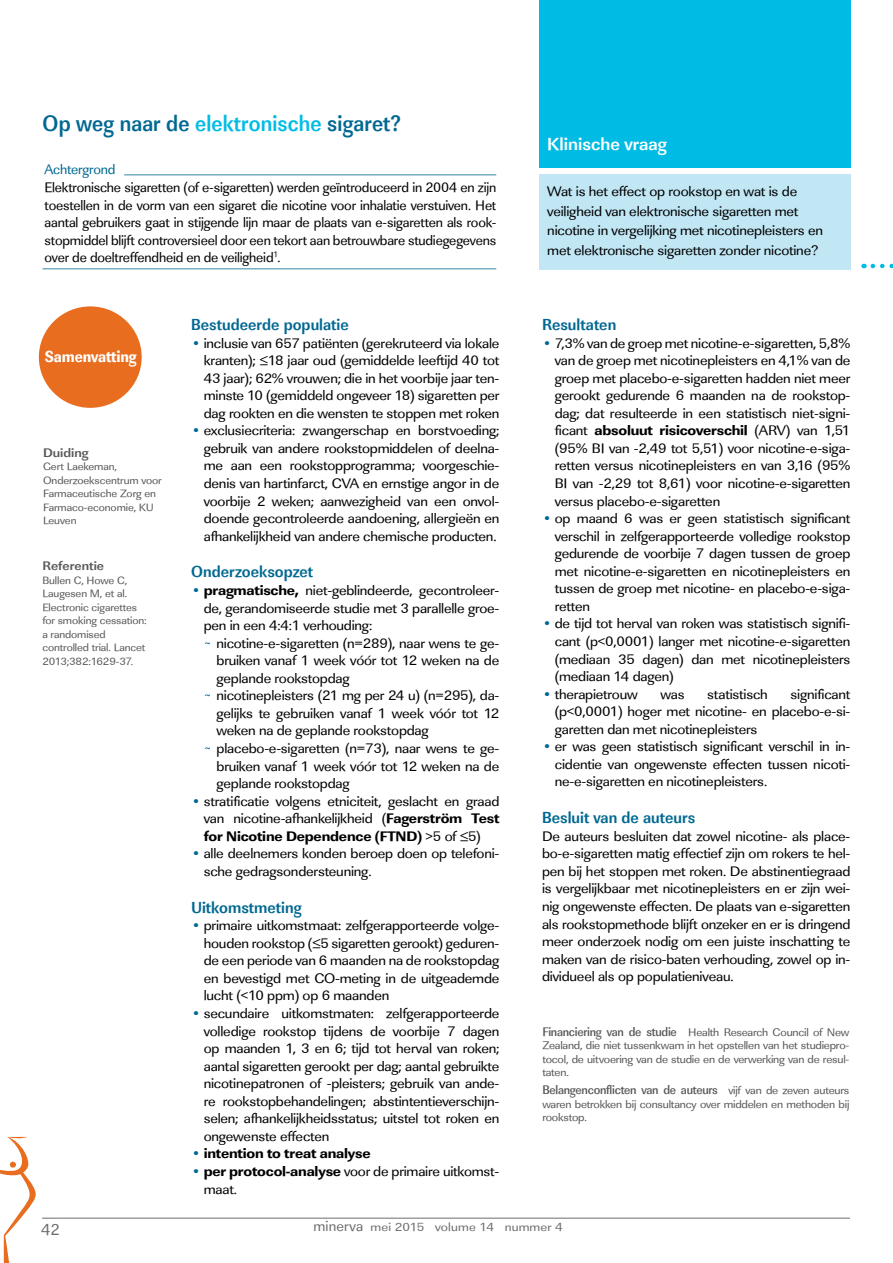
<style>
.page{position:relative;width:893px;height:1263px;background:#fff}
.page>*{position:absolute;margin:0;border:0;box-sizing:border-box;transform-origin:0 0}
.t1{font:700 23.1px "Linear Std";letter-spacing:.005em;color:#006892;scale:.91 1}
.t2{font:700 18px "Linear Std";color:#fff}
.t3{font:700 16.5px "Linear Std Cd";color:#006892}
.t4{font:16.5px "Linear Std Nr Xbold";letter-spacing:-.01em;color:#fff}
.t5{font:16.5px "Linear Std";color:#6d6e71}
.t6{font:14.25px/17.5px "Linear Std";letter-spacing:-.015em;color:#000;text-align:justify;scale:1.05 1}
.t7{font:14.25px/17.5px "Linear Std";letter-spacing:-.015em;color:#000;text-align:justify}
.t8{font:14.25px "Linear Std Xbold";letter-spacing:-.015em;color:#000;scale:1.05 1}
.t9{font:14.25px "Linear Std";letter-spacing:-.015em;color:#006892}
.t10{font:500 12.9px "Linear Std Nr";letter-spacing:-.02em;color:#58595b;scale:1.05 1}
.t11{font:700 12.9px "Linear Std";color:#58595b;scale:1.05 1}
.t12{font:12.15px "Linear Std";letter-spacing:.01em;color:#6d6e71;scale:1.11 1}
.t13{font:11.4px/13.5px "Linear Std";letter-spacing:-.02em;color:#58595b;text-align:justify;scale:1.05 1}
.t14{font:10.95px/13.5px "Linear Std";letter-spacing:-.01em;color:#58595b;scale:1.05 1}
.s1{color:#00bce4}
.s2{color:#006892}
.s3{font-family:"Linear Std Xbold";color:#006892}
.s4{font-family:"Linear Std Xbold"}
.s5{font-family:"Linear Std"}
.s6{font-family:"Linear Std Nr";font-weight:500;font-size:12.9px}
.s7{font-family:"Linear Std";font-weight:400;font-size:11.4px}
.s8{font-size:15px}
</style>
<div class="page">
<hr style="left:42px;top:1218px;width:808px;height:1px;background:#6d6e71">
<svg style="left:0;top:1137px;width:36px;height:126px"></svg>
<div style="left:539px;top:174px;width:311px;height:95px;background:#c1e7f5"></div>
<hr style="left:124px;top:175px;width:372px;height:1px;background:#006892">
<hr style="left:43px;top:269px;width:453px;height:1px;background:#006892">
<div style="left:39px;top:306px;width:103px;height:102px;background:#e86d1f;border-radius:50%"></div>
<svg style="left:873px;top:264px;width:20px;height:4px"></svg>
<div style="left:539px;top:0;width:311px;height:168px;background:#00bce4"></div>
<h1 class="t1" style="left:43px;top:109px;width:395px">Op weg naar de <span class="s1">elektronische</span> sigaret?</h1>
<p class="t9" style="left:45px;top:161px;width:72px">Achtergrond</p>
<p class="t7" style="left:45px;top:179px;width:453px">Elektronische sigaretten (of e-sigaretten) werden geïntroduceerd in 2004 en zijn toestellen in de vorm van een sigaret die nicotine voor inhalatie verstuiven. Het aantal gebruikers gaat in stijgende lijn maar de plaats van e-sigaretten als rook&shy;stopmiddel blijft controversieel door een tekort aan betrouwbare studiegegevens over de doeltreffendheid en de veiligheid<sup>1</sup>.</p>
<p class="t4" style="left:45px;top:347px;width:93px">Samenvatting</p>
<p class="t11" style="left:43px;top:445px;width:45px">Duiding</p>
<p class="t14" style="left:43px;top:460px;width:115px">Gert Laekeman,<br>Onderzoekscentrum voor<br>Farmaceutische Zorg en<br>Farmaco-economie, KU<br>Leuven</p>
<p class="t11" style="left:42px;top:558px;width:60px">Referentie</p>
<p class="t14" style="left:42px;top:573px;width:101px">Bullen C, Howe C,<br>Laugesen M, et al.<br>Electronic cigarettes for smoking cessation: a randomised controlled trial. Lancet<br>2013;382:1629-37.</p>
<p class="t3" style="left:191px;top:315px;width:159px">Bestudeerde populatie</p>
<p class="t6" style="left:204px;top:334px;width:283px;text-indent:-13px"><span class="s2">•</span> inclusie van 657 patiënten (gerekruteerd via lokale kranten); ≤18 jaar oud (gemiddelde leeftijd 40 tot 43 jaar); 62% vrouwen; die in het voorbije jaar ten&shy;minste 10 (gemiddeld ongeveer 18) sigaretten per dag rookten en die wensten te stoppen met roken</p>
<p class="t6" style="left:204px;top:422px;width:283px;text-indent:-13px"><span class="s2">•</span> exclusiecriteria: zwangerschap en borstvoeding; gebruik van andere rookstopmiddelen of deelna&shy;me aan een rookstopprogramma; voorgeschie&shy;denis van hartinfarct, CVA en ernstige angor in de voorbije 2 weken; aanwezigheid van een onvol&shy;doende gecontroleerde aandoening, allergieën en afhankelijkheid van andere chemische producten.</p>
<p class="t3" style="left:191px;top:562px;width:124px">Onderzoeksopzet</p>
<p class="t6" style="left:191px;top:582px;width:295px"><span class="s3">•</span> <span class="s4">pragmatische,</span> niet-geblindeerde, gecontroleer-</p>
<p class="t6" style="left:204px;top:599px;width:283px">de, gerandomiseerde studie met 3 parallelle groe-</p>
<p class="t6" style="left:204px;top:617px;width:162px">pen in een 4:4:1 verhouding:</p>
<p class="t6" style="left:204px;top:634px;width:283px"><span class="s2">~</span> nicotine-e-sigaretten (n=289), naar wens te ge-</p>
<p class="t6" style="left:217px;top:652px;width:271px">bruiken vanaf 1 week vóór tot 12 weken na de</p>
<p class="t6" style="left:217px;top:669px;width:128px">geplande rookstopdag</p>
<p class="t6" style="left:204px;top:687px;width:283px"><span class="s2">~</span> nicotinepleisters (21 mg per 24 u) (n=295), da-</p>
<p class="t6" style="left:217px;top:704px;width:271px">gelijks te gebruiken vanaf 1 week vóór tot 12</p>
<p class="t6" style="left:217px;top:722px;width:204px">weken na de geplande rookstopdag</p>
<p class="t6" style="left:204px;top:740px;width:283px"><span class="s2">~</span> placebo-e-sigaretten (n=73), naar wens te ge-</p>
<p class="t6" style="left:217px;top:757px;width:271px">bruiken vanaf 1 week vóór tot 12 weken na de</p>
<p class="t6" style="left:217px;top:775px;width:128px">geplande rookstopdag</p>
<p class="t6" style="left:191px;top:792px;width:295px;text-align:right"><span class="s2">•</span> stratificatie volgens etniciteit, geslacht en graad van nicotine-afhankelijkheid (<span class="s4">Fagerström Test</span></p>
<p class="t8" style="left:204px;top:827px;width:265px">for Nicotine Dependence (FTND) <span class="s5">&gt;5 of ≤5)</span></p>
<p class="t6" style="left:204px;top:845px;width:283px;text-indent:-13px"><span class="s2">•</span> alle deelnemers konden beroep doen op telefoni&shy;sche gedragsondersteuning.</p>
<p class="t3" style="left:191px;top:897px;width:112px">Uitkomstmeting</p>
<p class="t6" style="left:204px;top:917px;width:283px;text-indent:-13px"><span class="s2">•</span> primaire uitkomstmaat: zelfgerapporteerde volge&shy;houden rookstop (≤5 sigaretten gerookt) geduren&shy;de een periode van 6 maanden na de rookstopdag en bevestigd met CO-meting in de uitgeademde lucht (&lt;10 ppm) op 6 maanden</p>
<p class="t6" style="left:204px;top:1004px;width:283px;text-indent:-13px"><span class="s2">•</span> secundaire uitkomstmaten: zelfgerapporteerde volledige rookstop tijdens de voorbije 7 dagen op maanden 1, 3 en 6; tijd tot herval van roken; aantal sigaretten gerookt per dag; aantal gebruikte nicotinepatronen of -pleisters; gebruik van ande&shy;re rookstopbehandelingen; abstintentieverschijn&shy;selen; afhankelijkheidsstatus; uitstel tot roken en ongewenste effecten</p>
<p class="t8" style="left:191px;top:1145px;width:173px"><span class="s2">•</span> intention to treat analyse</p>
<p class="t6" style="left:204px;top:1162px;width:283px;text-indent:-13px"><span class="s3">•</span> <span class="s4">per protocol-analyse</span> voor de primaire uitkomst&shy;maat.</p>
<p class="t2" style="left:547px;top:133px;width:121px">Klinische vraag</p>
<p class="t6" style="left:547px;top:182px;width:264px;line-height:19.5px;text-align:left">Wat is het effect op rookstop en wat is de veiligheid van elektronische sigaretten met nicotine in vergelijking met nicotinepleisters en met elektronische sigaretten zonder nicotine?</p>
<p class="t3" style="left:542px;top:315px;width:76px">Resultaten</p>
<p class="t6" style="left:555px;top:334px;width:283px;text-indent:-13px"><span class="s2">•</span> 7,3% van de groep met nicotine-e-sigaretten, 5,8% van de groep met nicotinepleisters en 4,1% van de groep met placebo-e-sigaretten hadden niet meer gerookt gedurende 6 maanden na de rookstop&shy;dag; dat resulteerde in een statistisch niet-signi-</p>
<p class="t8" style="left:555px;top:422px;width:283px"><span class="s5">ficant</span> absoluut risicoverschil <span class="s5">(ARV) van 1,51</span></p>
<p class="t6" style="left:555px;top:439px;width:283px">(95% BI van -2,49 tot 5,51) voor nicotine-e-siga&shy;retten versus nicotinepleisters en van 3,16 (95% BI van -2,29 tot 8,61) voor nicotine-e-sigaretten versus placebo-e-sigaretten</p>
<p class="t6" style="left:555px;top:510px;width:283px;text-indent:-13px"><span class="s2">•</span> op maand 6 was er geen statistisch significant verschil in zelfgerapporteerde volledige rookstop gedurende de voorbije 7 dagen tussen de groep met nicotine-e-sigaretten en nicotinepleisters en tussen de groep met nicotine- en placebo-e-siga&shy;retten</p>
<p class="t6" style="left:555px;top:615px;width:283px;text-indent:-13px"><span class="s2">•</span> de tijd tot herval van roken was statistisch signifi&shy;cant (p&lt;0,0001) langer met nicotine-e-sigaretten (mediaan 35 dagen) dan met nicotinepleisters (mediaan 14 dagen)</p>
<p class="t6" style="left:542px;top:685px;width:93px"><span class="s2">•</span> therapietrouw</p>
<p class="t6" style="left:660px;top:685px;width:25px">was</p>
<p class="t6" style="left:707px;top:685px;width:59px">statistisch</p>
<p class="t6" style="left:555px;top:685px;width:283px;text-indent:236px">significant (p&lt;0,0001) hoger met nicotine- en placebo-e-si&shy;garetten dan met nicotinepleisters</p>
<p class="t6" style="left:555px;top:738px;width:283px;text-indent:-13px"><span class="s2">•</span> er was geen statistisch significant verschil in in&shy;cidentie van ongewenste effecten tussen nicoti&shy;ne-e-sigaretten en nicotinepleisters.</p>
<p class="t3" style="left:542px;top:808px;width:155px">Besluit van de auteurs</p>
<p class="t6" style="left:542px;top:827px;width:295px">De auteurs besluiten dat zowel nicotine- als place&shy;bo-e-sigaretten matig effectief zijn om rokers te hel&shy;pen bij het stoppen met roken. De abstinentiegraad is vergelijkbaar met nicotinepleisters en er zijn wei&shy;nig ongewenste effecten. De plaats van e-sigaretten als rookstopmethode blijft onzeker en er is dringend meer onderzoek nodig om een juiste inschatting te maken van de risico-baten verhouding, zowel op in&shy;dividueel als op populatieniveau.</p>
<p class="t13" style="left:542px;top:1025px;width:294px"><span class="s6">Financiering van de studie</span> Health Research Council of New Zealand, die niet tussenkwam in het opstellen van het studiepro&shy;tocol, de uitvoering van de studie en de verwerking van de resul&shy;taten.</p>
<p class="t10" style="left:542px;top:1082px;width:294px">Belangenconflicten van de auteurs <span class="s7">vijf van de zeven auteurs</span></p>
<p class="t13" style="left:542px;top:1097px;width:294px">waren betrokken bij consultancy over middelen en methoden bij rookstop.</p>
<p class="t5" style="left:41px;top:1220px;width:20px">42</p>
<p class="t12" style="left:313px;top:1220px;width:226px"><span class="s8">minerva</span> mei 2015 volume 14 nummer 4</p>
</div>
